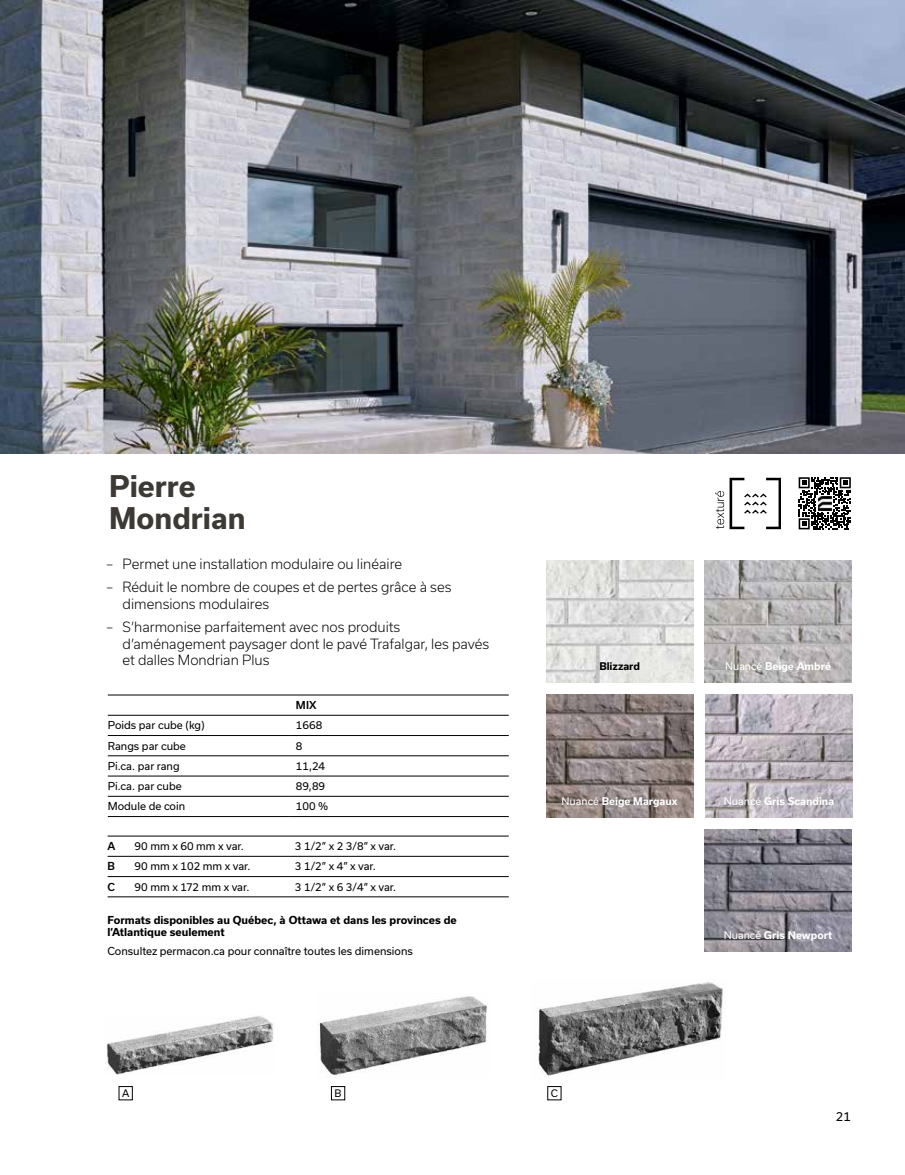
<style>
.page{position:relative;width:905px;height:1175px;background:#fff}
.page>*{position:absolute;margin:0;border:0;box-sizing:border-box;transform-origin:0 0}
.t1{font:700 28.5px/31.5px "Usual";color:#3d3935}
.t2{font:300 13.5px/16.5px "Usual";color:#000}
.t3{font:12px "Usual";color:#000}
.t4{font:10.5px "Usual";color:#000}
.t5{font:700 10.5px/12px "Usual";color:#000}
.t6{font:500 10.5px "Usual";color:#000}
.t7{font:700 10.2px "Usual";color:#fff}
.t8{font:700 10.2px "Usual";color:#000}
.t9{font:9.9px "Usual";color:#000}
.s1{font-weight:400}
</style>
<div class="page">
<img style="left:0;top:0;width:904px;height:454px">
<img style="left:546px;top:560px;width:147px;height:122px">
<img style="left:704px;top:560px;width:147px;height:122px">
<img style="left:705px;top:694px;width:147px;height:123px">
<img style="left:546px;top:694px;width:147px;height:123px">
<img style="left:704px;top:829px;width:147px;height:122px">
<svg style="left:715px;top:478px;width:66px;height:51px"></svg>
<svg style="left:798px;top:477px;width:53px;height:53px"></svg>
<svg style="left:798px;top:477px;width:52px;height:52px"></svg>
<img style="left:818px;top:496px;width:13px;height:14px">
<hr style="left:108px;top:835px;width:187px;height:1px;background:#000">
<hr style="left:295px;top:835px;width:213px;height:1px;background:#000">
<hr style="left:108px;top:856px;width:187px;height:1px;background:#000">
<hr style="left:295px;top:856px;width:213px;height:1px;background:#000">
<hr style="left:108px;top:876px;width:187px;height:1px;background:#000">
<hr style="left:295px;top:876px;width:213px;height:1px;background:#000">
<hr style="left:108px;top:896px;width:187px;height:1px;background:#000">
<hr style="left:295px;top:896px;width:213px;height:1px;background:#000">
<hr style="left:108px;top:694px;width:182px;height:1px;background:#000">
<hr style="left:290px;top:694px;width:218px;height:1px;background:#000">
<hr style="left:108px;top:715px;width:182px;height:1px;background:#000">
<hr style="left:290px;top:715px;width:218px;height:1px;background:#000">
<hr style="left:108px;top:735px;width:182px;height:1px;background:#000">
<hr style="left:290px;top:735px;width:218px;height:1px;background:#000">
<hr style="left:108px;top:755px;width:182px;height:1px;background:#000">
<hr style="left:290px;top:755px;width:218px;height:1px;background:#000">
<hr style="left:108px;top:775px;width:182px;height:1px;background:#000">
<hr style="left:290px;top:775px;width:218px;height:1px;background:#000">
<hr style="left:108px;top:796px;width:182px;height:1px;background:#000">
<hr style="left:290px;top:796px;width:218px;height:1px;background:#000">
<hr style="left:108px;top:816px;width:182px;height:1px;background:#000">
<hr style="left:290px;top:816px;width:218px;height:1px;background:#000">
<img style="left:319px;top:996px;width:168px;height:79px">
<img style="left:537px;top:982px;width:186px;height:94px">
<img style="left:106px;top:1015px;width:168px;height:59px">
<div style="left:119px;top:1086px;width:13px;height:14px;border:1px solid #000"></div>
<div style="left:331px;top:1086px;width:14px;height:14px;border:1px solid #000"></div>
<div style="left:547px;top:1086px;width:14px;height:14px;border:1px solid #000"></div>
<h1 class="t1" style="left:109px;top:471px;width:138px">Pierre<br>Mondrian</h1>
<p class="t2" style="left:106px;top:556px;width:297px">– Permet une installation modulaire ou linéaire</p>
<p class="t2" style="left:123px;top:579px;width:330px;text-indent:-16px">– Réduit le nombre de coupes et de pertes grâce à ses dimensions modulaires</p>
<p class="t2" style="left:123px;top:619px;width:368px;text-indent:-16px">– S’harmonise parfaitement avec nos produits d’aménagement paysager dont le pavé Trafalgar, les pavés et dalles Mondrian Plus</p>
<p class="t6" style="left:296px;top:699px;width:22px">MIX</p>
<p class="t4" style="left:108px;top:719px;width:98px">Poids par cube (kg)</p>
<p class="t4" style="left:296px;top:719px;width:28px">1668</p>
<p class="t4" style="left:108px;top:739px;width:80px">Rangs par cube</p>
<p class="t4" style="left:296px;top:739px;width:8px">8</p>
<p class="t4" style="left:108px;top:760px;width:73px">Pi.ca. par rang</p>
<p class="t4" style="left:296px;top:760px;width:31px">11,24</p>
<p class="t4" style="left:108px;top:780px;width:75px">Pi.ca. par cube</p>
<p class="t4" style="left:296px;top:780px;width:31px">89,89</p>
<p class="t4" style="left:108px;top:800px;width:79px">Module de coin</p>
<p class="t4" style="left:296px;top:800px;width:34px">100 %</p>
<p class="t6" style="left:108px;top:840px;width:9px">A</p>
<p class="t4" style="left:135px;top:840px;width:111px">90 mm x 60 mm x var.</p>
<p class="t4" style="left:295px;top:840px;width:103px">3 1/2” x 2 3/8” x var.</p>
<p class="t6" style="left:108px;top:860px;width:9px">B</p>
<p class="t4" style="left:135px;top:860px;width:117px">90 mm x 102 mm x var.</p>
<p class="t4" style="left:295px;top:860px;width:82px">3 1/2” x 4” x var.</p>
<p class="t6" style="left:108px;top:880px;width:9px">C</p>
<p class="t4" style="left:135px;top:880px;width:116px">90 mm x 172 mm x var.</p>
<p class="t4" style="left:295px;top:880px;width:103px">3 1/2” x 6 3/4” x var.</p>
<p class="t5" style="left:107px;top:914px;width:351px">Formats disponibles au Québec, à Ottawa et dans les provinces de l’Atlantique seulement</p>
<p class="t4" style="left:107px;top:944px;width:307px">Consultez permacon.ca pour connaître toutes les dimensions</p>
<p class="t8" style="left:599px;top:660px;width:42px">Blizzard</p>
<p class="t7" style="left:725px;top:660px;width:107px"><span class="s1">Nuancé</span> Beige Ambré</p>
<p class="t7" style="left:561px;top:795px;width:117px"><span class="s1">Nuancé</span> Beige Margaux</p>
<p class="t7" style="left:723px;top:795px;width:112px"><span class="s1">Nuancé</span> Gris Scandina</p>
<p class="t7" style="left:723px;top:929px;width:110px"><span class="s1">Nuancé</span> Gris Newport</p>
<p class="t9" style="left:122px;top:1087px;width:9px">A</p>
<p class="t9" style="left:334px;top:1087px;width:8px">B</p>
<p class="t9" style="left:551px;top:1087px;width:9px">C</p>
<p class="t3" style="left:835px;top:1109px;width:17px">21</p>
</div>
